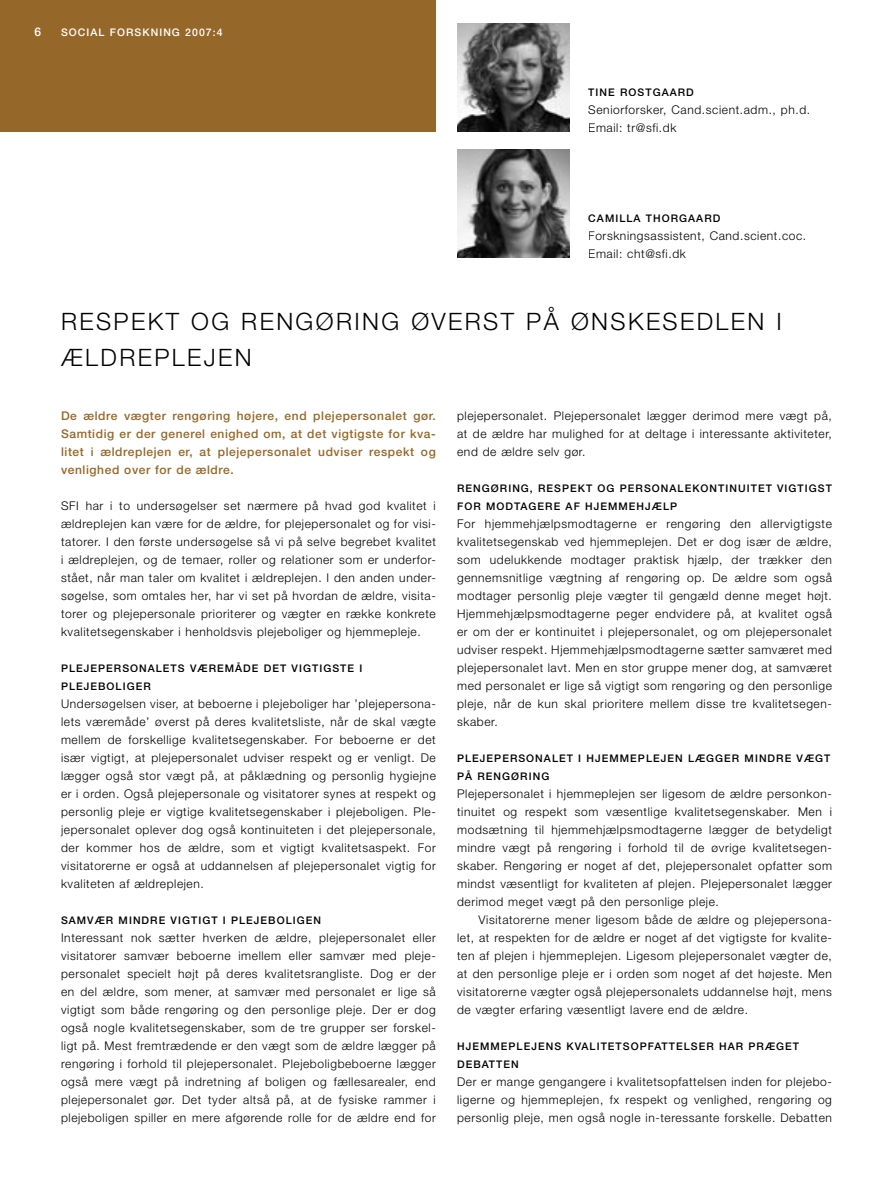
<style>
.page{position:relative;width:893px;height:1191px;background:#fff}
.page>*{position:absolute;margin:0;border:0;box-sizing:border-box;transform-origin:0 0}
.t1{font:300 24px/36px "Helvetica Neue";letter-spacing:.1em;color:#000}
.t2{font:300 12px/18px "Helvetica Neue";letter-spacing:.05em;color:#000;text-align:justify}
.t3{font:500 12px/18px "Helvetica Neue";letter-spacing:.05em;color:#956728;text-align:justify}
.t4{font:500 12px "Helvetica Neue";color:#fff}
.t5{font:500 10.5px/18px "Helvetica Neue";letter-spacing:.1em;color:#000}
.t6{font:500 10.5px "Helvetica Neue";letter-spacing:.1em;color:#fff}
</style>
<div class="page">
<div style="left:0;top:0;width:436px;height:132px;background:#956728"></div>
<img style="left:457px;top:24px;width:113px;height:108px">
<img style="left:457px;top:150px;width:113px;height:108px">
<p class="t4" style="left:34px;top:25px;width:8px">6</p>
<p class="t6" style="left:61px;top:26px;width:163px">SOCIAL FORSKNING 2007:4</p>
<p class="t5" style="left:588px;top:83px;width:107px">TINE ROSTGAARD</p>
<p class="t2" style="left:588px;top:100px;width:223px">Seniorforsker, Cand.scient.adm., ph.d.<br>Email: tr@sfi.dk</p>
<p class="t5" style="left:588px;top:209px;width:134px">CAMILLA THORGAARD</p>
<p class="t2" style="left:588px;top:226px;width:219px">Forskningsassistent, Cand.scient.coc.<br>Email: cht@sfi.dk</p>
<h1 class="t1" style="left:61px;top:302px;width:722px">RESPEKT OG RENGØRING ØVERST PÅ ØNSKESEDLEN I<br>ÆLDREPLEJEN</h1>
<p class="t3" style="left:61px;top:406px;width:376px">De ældre vægter rengøring højere, end plejepersonalet gør.<br>Samtidig er der generel enighed om, at det vigtigste for kva&shy;litet i ældreplejen er, at plejepersonalet udviser respekt og venlighed over for de ældre.</p>
<p class="t2" style="left:61px;top:496px;width:376px">SFI har i to undersøgelser set nærmere på hvad god kvalitet i ældreplejen kan være for de ældre, for plejepersonalet og for visi&shy;tatorer. I den første undersøgelse så vi på selve begrebet kvalitet i ældreplejen, og de temaer, roller og relationer som er underfor&shy;stået, når man taler om kvalitet i ældreplejen. I den anden under&shy;søgelse, som omtales her, har vi set på hvordan de ældre, visita&shy;torer og plejepersonale prioriterer og vægter en række konkrete kvalitetsegenskaber i henholdsvis plejeboliger og hjemmepleje.</p>
<p class="t5" style="left:61px;top:659px;width:303px">PLEJEPERSONALETS VÆREMÅDE DET VIGTIGSTE I<br>PLEJEBOLIGER</p>
<p class="t2" style="left:61px;top:694px;width:376px">Undersøgelsen viser, at beboerne i plejeboliger har ’plejepersona&shy;lets væremåde’ øverst på deres kvalitetsliste, når de skal vægte mellem de forskellige kvalitetsegenskaber. For beboerne er det især vigtigt, at plejepersonalet udviser respekt og er venligt. De lægger også stor vægt på, at påklædning og personlig hygiejne er i orden. Også plejepersonale og visitatorer synes at respekt og personlig pleje er vigtige kvalitetsegenskaber i plejeboligen. Ple&shy;jepersonalet oplever dog også kontinuiteten i det plejepersonale, der kommer hos de ældre, som et vigtigt kvalitetsaspekt. For visitatorerne er også at uddannelsen af plejepersonalet vigtig for kvaliteten af ældreplejen.</p>
<p class="t5" style="left:61px;top:911px;width:262px">SAMVÆR MINDRE VIGTIGT I PLEJEBOLIGEN</p>
<p class="t2" style="left:61px;top:928px;width:376px">Interessant nok sætter hverken de ældre, plejepersonalet eller visitatorer samvær beboerne imellem eller samvær med pleje&shy;personalet specielt højt på deres kvalitetsrangliste. Dog er der en del ældre, som mener, at samvær med personalet er lige så vigtigt som både rengøring og den personlige pleje. Der er dog også nogle kvalitetsegenskaber, som de tre grupper ser forskel&shy;ligt på. Mest fremtrædende er den vægt som de ældre lægger på rengøring i forhold til plejepersonalet. Plejeboligbeboerne lægger også mere vægt på indretning af boligen og fællesarealer, end plejepersonalet gør. Det tyder altså på, at de fysiske rammer i plejeboligen spiller en mere afgørende rolle for de ældre end for</p>
<p class="t2" style="left:457px;top:406px;width:376px">plejepersonalet. Plejepersonalet lægger derimod mere vægt på, at de ældre har mulighed for at deltage i interessante aktiviteter, end de ældre selv gør.</p>
<p class="t5" style="left:457px;top:479px;width:376px">RENGØRING, RESPEKT OG PERSONALEKONTINUITET VIGTIGST<br>FOR MODTAGERE AF HJEMMEHJÆLP</p>
<p class="t2" style="left:457px;top:514px;width:376px">For hjemmehjælpsmodtagerne er rengøring den allervigtigste kvalitetsegenskab ved hjemmeplejen. Det er dog især de ældre, som udelukkende modtager praktisk hjælp, der trækker den gennemsnitlige vægtning af rengøring op. De ældre som også modtager personlig pleje vægter til gengæld denne meget højt.<br>Hjemmehjælpsmodtagerne peger endvidere på, at kvalitet også er om der er kontinuitet i plejepersonalet, og om plejepersonalet udviser respekt. Hjemmehjælpsmodtagerne sætter samværet med plejepersonalet lavt. Men en stor gruppe mener dog, at samværet med personalet er lige så vigtigt som rengøring og den personlige pleje, når de kun skal prioritere mellem disse tre kvalitetsegen&shy;skaber.</p>
<p class="t5" style="left:457px;top:749px;width:375px">PLEJEPERSONALET I HJEMMEPLEJEN LÆGGER MINDRE VÆGT<br>PÅ RENGØRING</p>
<p class="t2" style="left:457px;top:784px;width:376px">Plejepersonalet i hjemmeplejen ser ligesom de ældre personkon&shy;tinuitet og respekt som væsentlige kvalitetsegenskaber. Men i modsætning til hjemmehjælpsmodtagerne lægger de betydeligt mindre vægt på rengøring i forhold til de øvrige kvalitetsegen&shy;skaber. Rengøring er noget af det, plejepersonalet opfatter som mindst væsentligt for kvaliteten af plejen. Plejepersonalet lægger derimod meget vægt på den personlige pleje.</p>
<p class="t2" style="left:457px;top:910px;width:376px;text-indent:21px">Visitatorerne mener ligesom både de ældre og plejepersona&shy;let, at respekten for de ældre er noget af det vigtigste for kvalite&shy;ten af plejen i hjemmeplejen. Ligesom plejepersonalet vægter de, at den personlige pleje er i orden som noget af det højeste. Men visitatorerne vægter også plejepersonalets uddannelse højt, mens de vægter erfaring væsentligt lavere end de ældre.</p>
<p class="t5" style="left:457px;top:1037px;width:343px">HJEMMEPLEJENS KVALITETSOPFATTELSER HAR PRÆGET<br>DEBATTEN</p>
<p class="t2" style="left:457px;top:1072px;width:376px">Der er mange gengangere i kvalitetsopfattelsen inden for plejebo&shy;ligerne og hjemmeplejen, fx respekt og venlighed, rengøring og personlig pleje, men også nogle in-teressante forskelle. Debatten</p>
</div>
